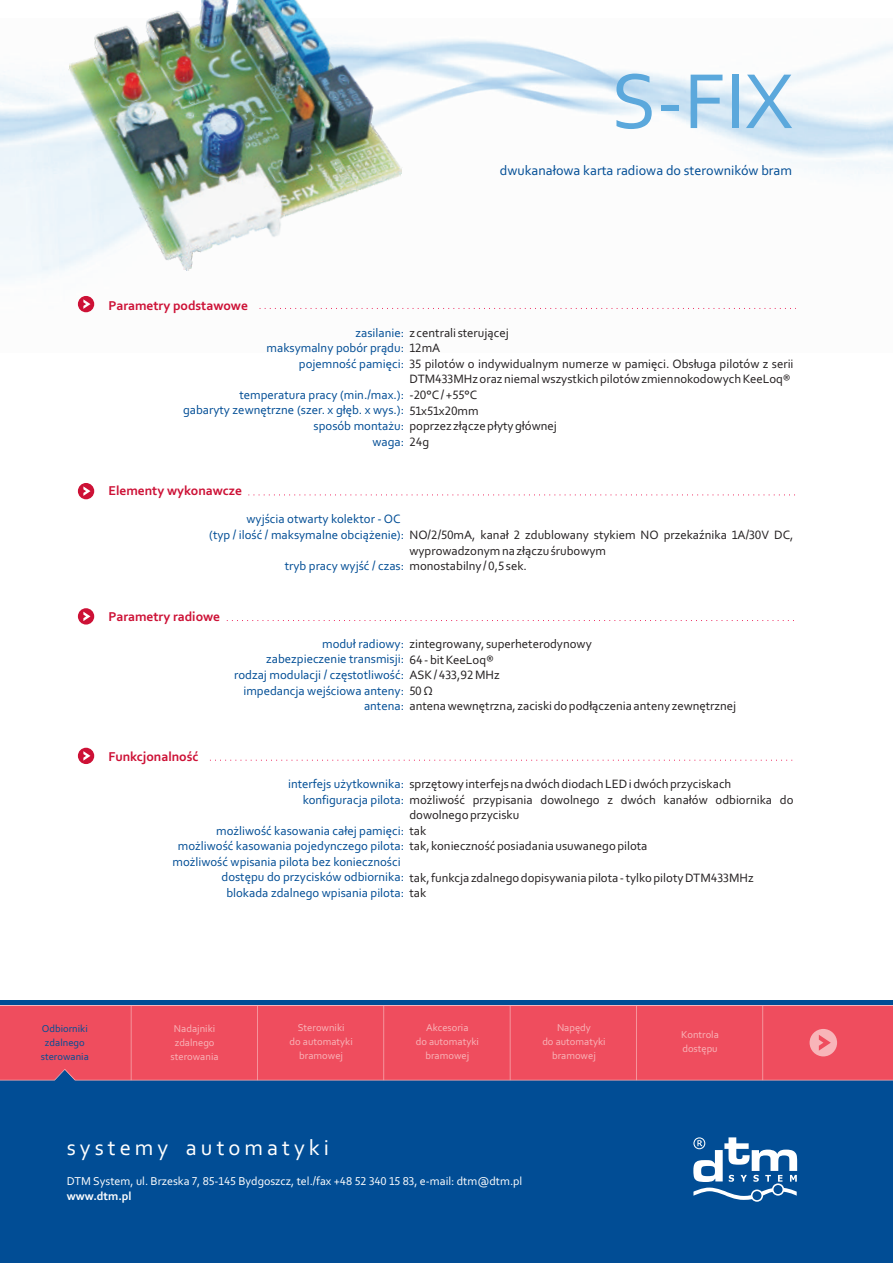
<style>
.page{position:relative;width:893px;height:1263px;background:#fff}
.page>*{position:absolute;margin:0;border:0;box-sizing:border-box;transform-origin:0 0}
.t1{font:81.75px "Corbel";color:#5ba8dc}
.t2{font:22.5px "Corbel";letter-spacing:.18em;color:#fff}
.t3{font:14.1px "Corebal";color:#014d95}
.t4{font:700 13.5px "Corbel";color:#cd1136}
.t5{font:12.75px/15.6px "Corebal";color:#231f20}
.t6{font:12.75px/15.3px "Corebal";color:#014d95}
.t7{font:12px "Corebal";color:#fff}
.t8{font:700 12px "Corebal";color:#fff}
.t9{font:10.5px/13.8px "Corbel";color:#f8b5b9;text-align:center}
.t10{font:10.5px/13.8px "Corbel";color:#014d95;text-align:center}
.s1{color:#231f20}
.s2{color:#014d95}
</style>
<div class="page">
<img style="left:149px;top:0;width:160px;height:19px">
<img style="left:0;top:19px;width:893px;height:294px">
<svg style="left:78px;top:296px;width:16px;height:16px"></svg>
<svg style="left:260px;top:308px;width:536px;height:1px"></svg>
<svg style="left:78px;top:483px;width:16px;height:16px"></svg>
<svg style="left:248px;top:494px;width:547px;height:1px"></svg>
<svg style="left:78px;top:608px;width:16px;height:16px"></svg>
<svg style="left:227px;top:620px;width:567px;height:1px"></svg>
<svg style="left:78px;top:748px;width:16px;height:16px"></svg>
<svg style="left:210px;top:760px;width:583px;height:1px"></svg>
<div style="left:0;top:1000px;width:893px;height:263px;background:#014d95"></div>
<div style="left:0;top:1006px;width:893px;height:63px;background:#ef4d5e"></div>
<svg style="left:810px;top:1029px;width:27px;height:27px"></svg>
<hr style="left:762px;top:1005px;width:1px;height:75px;background:#f8b5b9">
<hr style="left:636px;top:1005px;width:1px;height:75px;background:#f8b5b9">
<hr style="left:510px;top:1005px;width:1px;height:75px;background:#f8b5b9">
<hr style="left:383px;top:1005px;width:1px;height:75px;background:#f8b5b9">
<hr style="left:257px;top:1005px;width:1px;height:75px;background:#f8b5b9">
<hr style="left:131px;top:1005px;width:1px;height:75px;background:#f8b5b9">
<svg style="left:0;top:1069px;width:893px;height:11px;background:#ec4f60"></svg>
<hr style="left:0;top:1005px;width:893px;height:1px;background:#f8b5b9">
<svg style="left:693px;top:1137px;width:104px;height:65px"></svg>
<h1 class="t1" style="left:611px;top:67px;width:183px">S-FIX</h1>
<p class="t4" style="left:108px;top:300px;width:141px">Parametry podstawowe</p>
<p class="t3" style="left:500px;top:164px;width:294px">dwukana³owa karta radiowa do sterowników bram</p>
<p class="t6" style="left:267px;top:326px;width:244px;text-indent:89px">zasilanie: <span class="s1">z centrali steruj¹cej </span>maksymalny pobór pr¹du: <span class="s1">12mA</span></p>
<p class="t5" style="left:299px;top:357px;width:496px"><span class="s2">pojemnoœæ pamiêci:</span> 35 pilotów o indywidualnym numerze w pamiêci. Obs³uga pilotów z serii</p>
<p class="t6" style="left:239px;top:388px;width:239px">temperatura pracy (min./max.): <span class="s1">-20°C / +55°C</span></p>
<p class="t6" style="left:183px;top:404px;width:297px">gabaryty zewnêtrzne (szer. x g³êb. x wys.): <span class="s1">51x51x20mm</span></p>
<p class="t5" style="left:314px;top:419px;width:245px"><span class="s2">sposób monta¿u:</span> poprzez z³¹cze p³yty g³ównej</p>
<p class="t6" style="left:372px;top:435px;width:58px">waga: <span class="s1">24g</span></p>
<p class="t5" style="left:409px;top:373px;width:383px">DTM433MHz oraz niemal wszystkich pilotów zmiennokodowych KeeLoq®</p>
<p class="t4" style="left:108px;top:485px;width:135px">Elementy wykonawcze</p>
<p class="t6" style="left:209px;top:512px;width:586px;line-height:15.8px;text-indent:37px">wyjœcia otwarty kolektor - OC<br>(typ / iloœæ / maksymalne obci¹¿enie): <span class="s1">NO/2/50mA, kana³ 2 zdublowany stykiem NO przekaŸnika 1A/30V DC,</span></p>
<p class="t6" style="left:285px;top:559px;width:244px">tryb pracy wyjœæ / czas: <span class="s1">monostabilny / 0,5 sek.</span></p>
<p class="t5" style="left:409px;top:544px;width:198px">wyprowadzonym na z³¹czu œrubowym</p>
<p class="t4" style="left:108px;top:611px;width:113px">Parametry radiowe</p>
<p class="t4" style="left:108px;top:751px;width:92px">Funkcjonalnoœæ</p>
<p class="t5" style="left:322px;top:637px;width:271px"><span class="s2">modu³ radiowy:</span> zintegrowany, superheterodynowy</p>
<p class="t6" style="left:266px;top:653px;width:229px">zabezpieczenie transmisji: <span class="s1">64 - bit KeeLoq®</span></p>
<p class="t6" style="left:234px;top:668px;width:267px">rodzaj modulacji / czêstotliwoœæ: <span class="s1">ASK / 433,92 MHz</span></p>
<p class="t6" style="left:243px;top:684px;width:191px">impedancja wejœciowa anteny: <span class="s1">50 Ù</span></p>
<p class="t5" style="left:364px;top:699px;width:374px"><span class="s2">antena:</span> antena wewnêtrzna, zaciski do pod³¹czenia anteny zewnêtrznej</p>
<p class="t5" style="left:303px;top:777px;width:492px;text-indent:-15px"><span class="s2">interfejs u¿ytkownika:</span> sprzêtowy interfejs na dwóch diodach LED i dwóch przyciskach <span class="s2">konfiguracja pilota:</span> mo¿liwoœæ przypisania dowolnego z dwóch kana³ów odbiornika do</p>
<p class="t6" style="left:216px;top:824px;width:212px">mo¿liwoœæ kasowania ca³ej pamiêci: <span class="s1">tak</span></p>
<p class="t5" style="left:178px;top:839px;width:471px"><span class="s2">mo¿liwoœæ kasowania pojedynczego pilota:</span> tak, koniecznoœæ posiadania usuwanego pilota</p>
<p class="t6" style="left:172px;top:855px;width:230px">mo¿liwoœæ wpisania pilota bez koniecznoœci</p>
<p class="t5" style="left:222px;top:871px;width:534px"><span class="s2">dostêpu do przycisków odbiornika:</span> tak, funkcja zdalnego dopisywania pilota - tylko piloty DTM433MHz</p>
<p class="t6" style="left:226px;top:886px;width:201px">blokada zdalnego wpisania pilota: <span class="s1">tak</span></p>
<p class="t5" style="left:409px;top:808px;width:111px">dowolnego przycisku</p>
<p class="t10" style="left:41px;top:1023px;width:49px">Odbiorniki zdalnego sterowania</p>
<p class="t9" style="left:171px;top:1023px;width:49px">Nadajniki zdalnego sterowania</p>
<p class="t9" style="left:290px;top:1022px;width:65px">Sterowniki<br>do automatyki bramowej</p>
<p class="t9" style="left:416px;top:1022px;width:65px">Akcesoria<br>do automatyki bramowej</p>
<p class="t9" style="left:542px;top:1022px;width:65px">Napêdy<br>do automatyki bramowej</p>
<p class="t9" style="left:681px;top:1029px;width:39px;text-align:left">Kontrola dostêpu</p>
<h2 class="t2" style="left:67px;top:1138px;width:264px">systemy automatyki</h2>
<p class="t7" style="left:67px;top:1176px;width:457px">DTM System, ul. Brzeska 7, 85-145 Bydgoszcz, tel./fax +48 52 340 15 83, e-mail: dtm@dtm.pl</p>
<p class="t8" style="left:67px;top:1191px;width:66px">www.dtm.pl</p>
</div>
